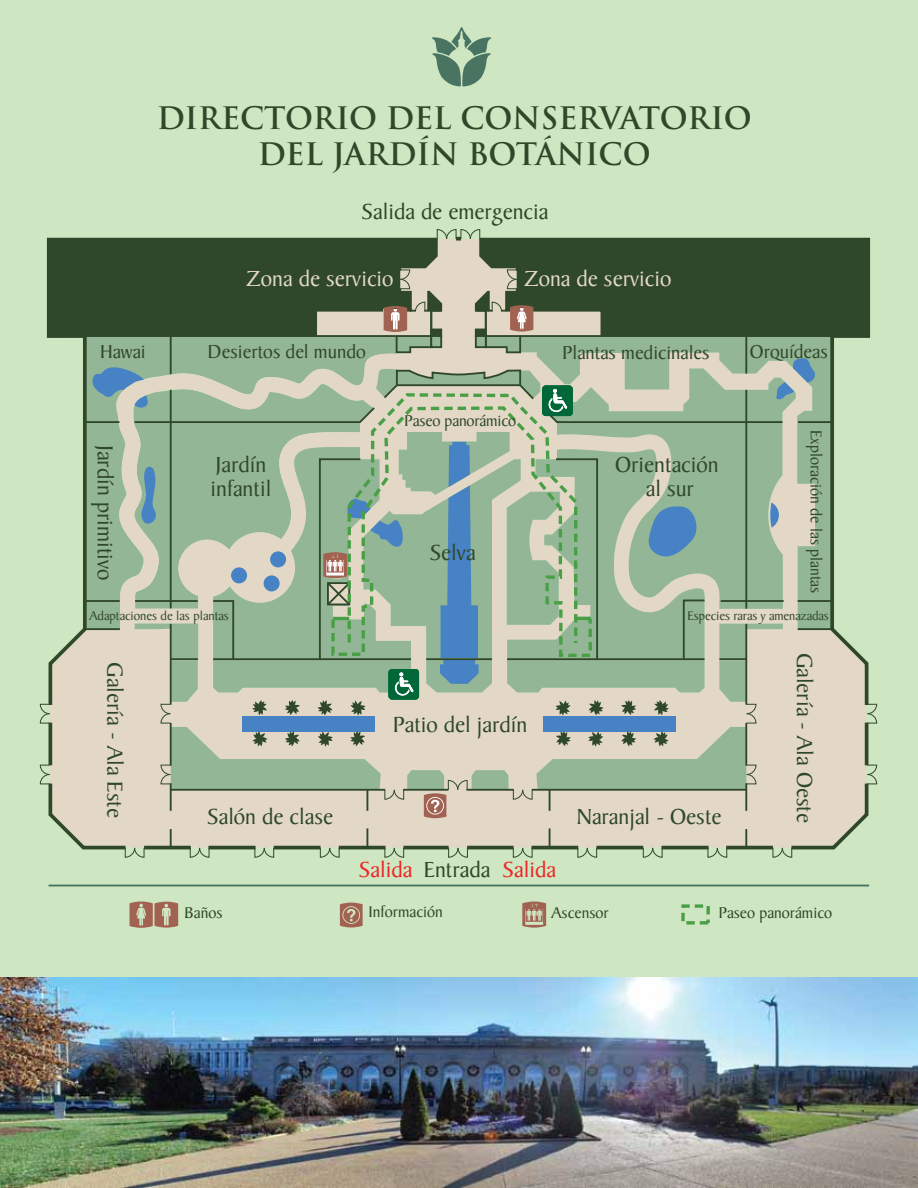
<style>
.page{position:relative;width:918px;height:1188px;background:#cee6c1}
.page>*{position:absolute;margin:0;border:0;box-sizing:border-box;transform-origin:0 0}
.t1{font:700 30.15px/36.2px "Trajan Pro";letter-spacing:-.005em;color:#30482a;text-align:center}
.t2{font:23.55px/23.5px "Baker Signet";color:#30482a}
.t3{font:23.55px "Baker Signet";color:#e2d8c5}
.t4{font:23.55px "Baker Signet";color:#ee2524}
.t5{font:20.1px "Baker Signet";color:#30482a}
.t6{font:16.8px "Baker Signet";color:#30482a}
.t7{font:16.65px "Baker Signet";color:#30482a}
.t8{font:13.35px "Baker Signet";color:#30482a}
</style>
<div class="page">
<img style="left:0;top:977px;width:917px;height:211px">
<hr style="left:49px;top:885px;width:820px;height:1px;background:#497462">
<svg style="left:432px;top:27px;width:60px;height:59px"></svg>
<hr style="left:745px;top:390px;width:2px;height:219px;background:#30482a">
<hr style="left:170px;top:390px;width:2px;height:218px;background:#30482a">
<svg style="left:522px;top:902px;width:24px;height:26px"></svg>
<svg style="left:340px;top:903px;width:23px;height:24px"></svg>
<svg style="left:130px;top:901px;width:48px;height:27px"></svg>
<div style="left:681px;top:904px;width:29px;height:21px;border:3px dashed #499f46"></div>
<svg style="left:346px;top:424px;width:233px;height:8px;background:#cecfb7"></svg>
<svg style="left:39px;top:432px;width:839px;height:426px;background:#b3c2ab"></svg>
<svg style="left:49px;top:229px;width:819px;height:195px;background:#7a8d71"></svg>
<p class="t1" style="left:157px;top:100px;width:596px">DIRECTORIO DEL CONSERVATORIO<br>DEL JARDÍN BOTÁNICO</p>
<p class="t2" style="left:362px;top:201px;width:188px">Salida de emergencia</p>
<p class="t5" style="left:100px;top:340px;width:47px">Hawai</p>
<p class="t3" style="left:247px;top:266px;width:148px">Zona de servicio</p>
<p class="t3" style="left:524px;top:266px;width:148px">Zona de servicio</p>
<p class="t5" style="left:208px;top:340px;width:159px">Desiertos del mundo</p>
<p class="t5" style="left:562px;top:341px;width:149px">Plantas medicinales</p>
<p class="t5" style="left:750px;top:341px;width:79px">Orquídeas</p>
<p class="t6" style="left:405px;top:411px;width:113px">Paseo panorámico</p>
<p class="t6" style="left:825px;top:430px;width:165px;rotate:90deg">Exploración de las plantas</p>
<p class="t8" style="left:688px;top:609px;width:143px">Especies raras y amenazadas</p>
<p class="t2" style="left:116px;top:445px;width:137px;rotate:90deg">Jardín primitivo</p>
<p class="t2" style="left:210px;top:454px;width:62px">Jardín infantil</p>
<p class="t2" style="left:615px;top:454px;width:105px;text-align:center">Orientación al sur</p>
<p class="t2" style="left:430px;top:541px;width:47px">Selva</p>
<p class="t8" style="left:89px;top:608px;width:141px">Adaptaciones de las plantas</p>
<p class="t2" style="left:126px;top:662px;width:157px;rotate:90deg">Galería - Ala Este</p>
<p class="t2" style="left:393px;top:713px;width:136px">Patio del jardín</p>
<p class="t2" style="left:207px;top:805px;width:127px">Salón de clase</p>
<p class="t2" style="left:577px;top:805px;width:146px">Naranjal - Oeste</p>
<p class="t4" style="left:359px;top:856px;width:55px">Salida</p>
<p class="t4" style="left:503px;top:856px;width:55px">Salida</p>
<p class="t2" style="left:424px;top:858px;width:68px">Entrada</p>
<p class="t2" style="left:816px;top:653px;width:172px;rotate:90deg">Galería - Ala Oeste</p>
<p class="t7" style="left:185px;top:904px;width:39px">Baños</p>
<p class="t7" style="left:369px;top:903px;width:76px">Información</p>
<p class="t7" style="left:551px;top:904px;width:59px">Ascensor</p>
<p class="t7" style="left:719px;top:903px;width:115px">Paseo panorámico</p>
</div>
